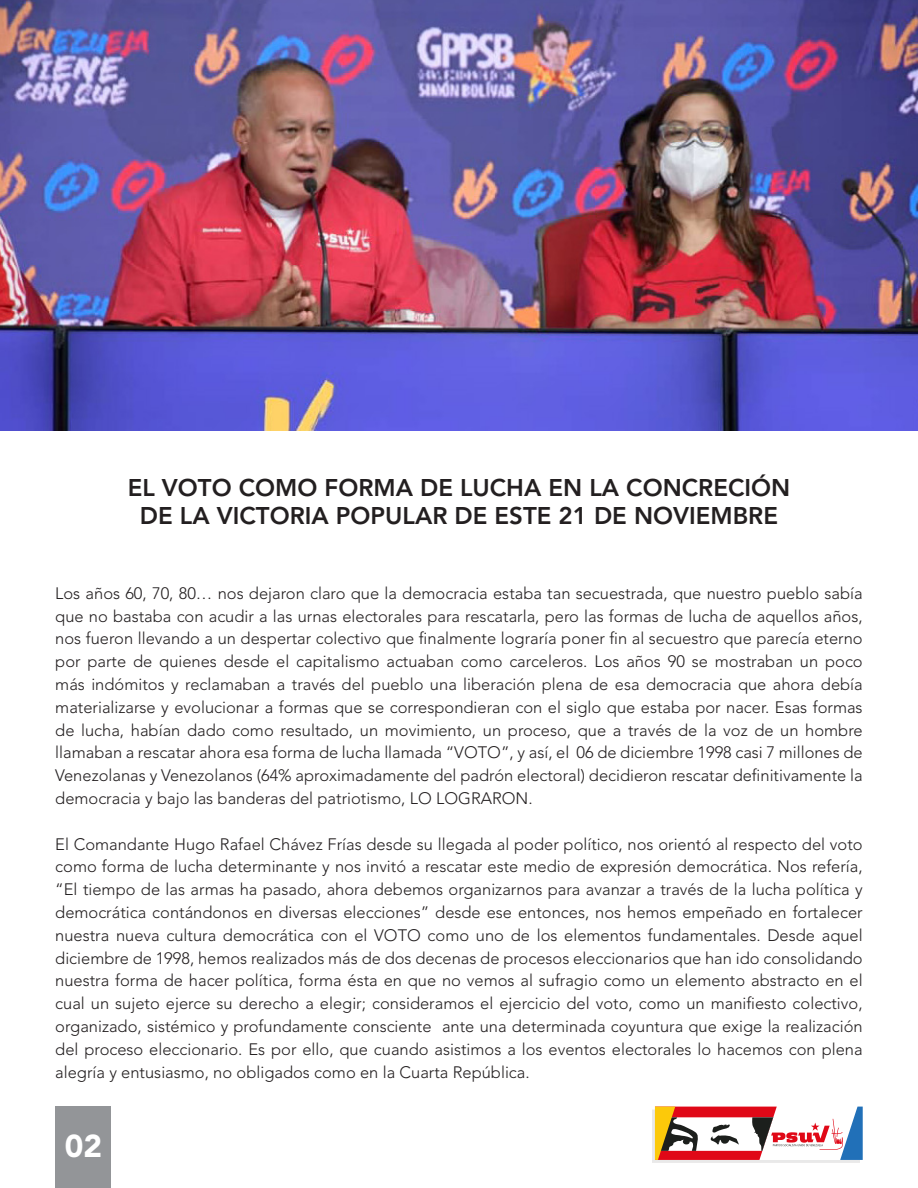
<style>
.page{position:relative;width:918px;height:1188px;background:#fff}
.page>*{position:absolute;margin:0;border:0;box-sizing:border-box;transform-origin:0 0}
.t1{font:900 31.5px "Avenir LT Std";color:#fff}
.t2{font:800 24px "Avenir LT Std";color:#231f20}
.t3{font:300 16.5px/22.8px "Avenir LT Std";color:#231f20;text-align:justify}
</style>
<div class="page">
<div style="left:55px;top:1107px;width:56px;height:81px;background:#939598"></div>
<div style="left:652px;top:1110px;width:208px;height:53px;background:#231f20;opacity:.1"></div>
<svg style="left:655px;top:1107px;width:208px;height:53px"></svg>
<img style="left:0;top:0;width:918px;height:431px">
<p class="t2" style="left:128px;top:473px;width:664px">EL VOTO COMO FORMA DE LUCHA EN LA CONCRECIÓN</p>
<p class="t2" style="left:140px;top:502px;width:640px">DE LA VICTORIA POPULAR DE ESTE 21 DE NOVIEMBRE</p>
<p class="t3" style="left:55px;top:582px;width:809px">Los años 60, 70, 80… nos dejaron claro que la democracia estaba tan secuestrada, que nuestro pueblo sabía que no bastaba con acudir a las urnas electorales para rescatarla, pero las formas de lucha de aquellos años, nos fueron llevando a un despertar colectivo que finalmente lograría poner fin al secuestro que parecía eterno por parte de quienes desde el capitalismo actuaban como carceleros. Los años 90 se mostraban un poco más indómitos y reclamaban a través del pueblo una liberación plena de esa democracia que ahora debía materializarse y evolucionar a formas que se correspondieran con el siglo que estaba por nacer. Esas formas de lucha, habían dado como resultado, un movimiento, un proceso, que a través de la voz de un hombre llamaban a rescatar ahora esa forma de lucha llamada “VOTO”, y así, el 06 de diciembre 1998 casi 7 millones de Venezolanas y Venezolanos (64% aproximadamente del padrón electoral) decidieron rescatar definitivamente la democracia y bajo las banderas del patriotismo, LO LOGRARON.</p>
<p class="t3" style="left:55px;top:833px;width:809px">El Comandante Hugo Rafael Chávez Frías desde su llegada al poder político, nos orientó al respecto del voto como forma de lucha determinante y nos invitó a rescatar este medio de expresión democrática. Nos refería, “El tiempo de las armas ha pasado, ahora debemos organizarnos para avanzar a través de la lucha política y democrática contándonos en diversas elecciones” desde ese entonces, nos hemos empeñado en fortalecer nuestra nueva cultura democrática con el VOTO como uno de los elementos fundamentales. Desde aquel diciembre de 1998, hemos realizados más de dos decenas de procesos eleccionarios que han ido consolidando nuestra forma de hacer política, forma ésta en que no vemos al sufragio como un elemento abstracto en el cual un sujeto ejerce su derecho a elegir; consideramos el ejercicio del voto, como un manifiesto colectivo, organizado, sistémico y profundamente consciente ante una determinada coyuntura que exige la realización del proceso eleccionario. Es por ello, que cuando asistimos a los eventos electorales lo hacemos con plena alegría y entusiasmo, no obligados como en la Cuarta República.</p>
<p class="t1" style="left:65px;top:1127px;width:39px">02</p>
</div>
